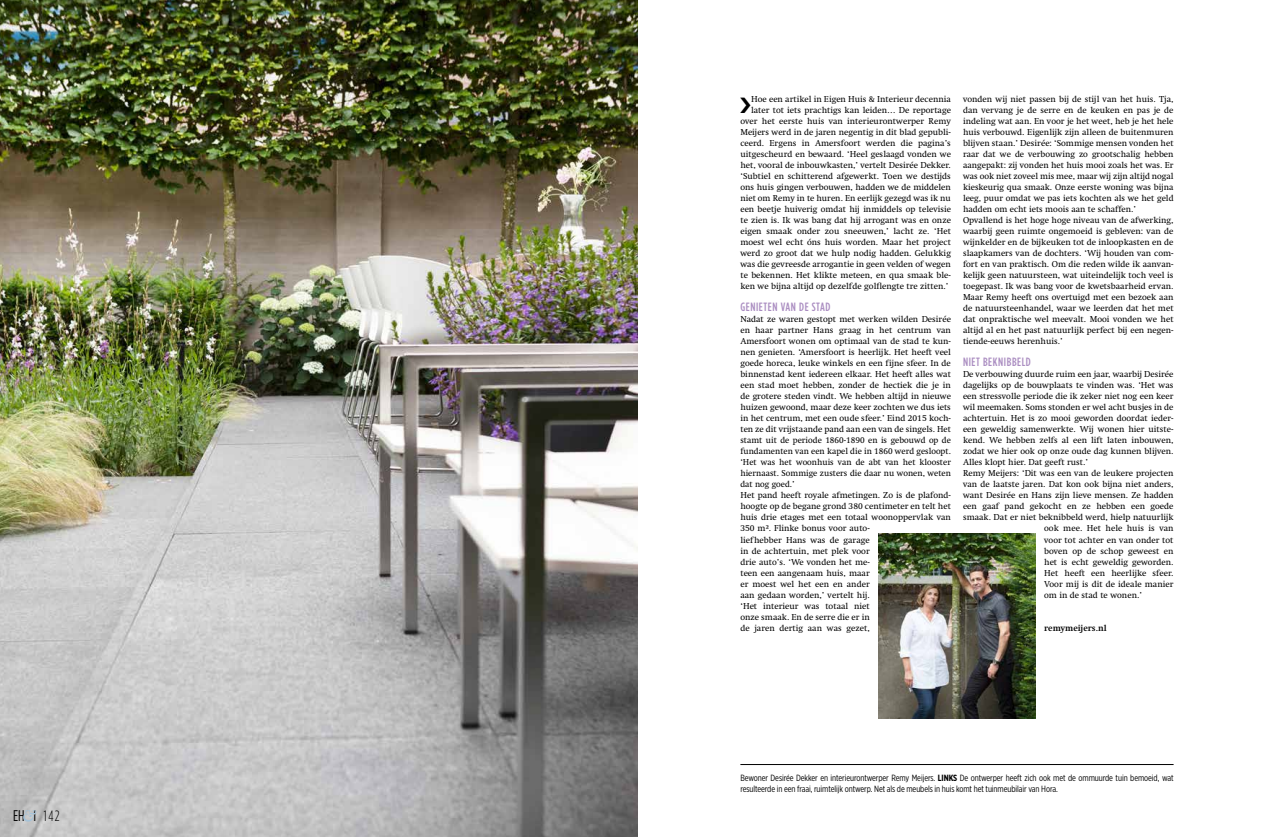
<style>
.page{position:relative;width:1276px;height:837px;background:#fff}
.page>*{position:absolute;margin:0;border:0;box-sizing:border-box;transform-origin:0 0}
.t1{font:15.4px "Gotham Condensed";color:#000}
.t2{font:500 12px "Gotham Condensed";letter-spacing:.05em;color:#aa8dc1}
.t3{font:9px/11px "Gotham X Narrow";letter-spacing:-.01em;color:#000}
.t4{font:8.8px/11px "Swift LT Pro";color:#000}
.t5{font:700 8.8px "Swift LT Pro";color:#000}
.s1{font-weight:300;font-size:14.9px}
.s2{font-weight:700}
</style>
<div class="page">
<img style="left:0;top:0;width:638px;height:836px">
<hr style="left:740px;top:764px;width:433px;height:1px;background:#000">
<svg style="left:23px;top:810px;width:13px;height:11px"></svg>
<img style="left:878px;top:533px;width:157px;height:185px">
<h1 class="t1" style="left:13px;top:806px;width:48px">EH I <span class="s1">142</span></h1>
<p class="t4" style="left:740px;top:94px;width:212px;text-align:right">Hoe een artikel in Eigen Huis &amp; Interieur decennia later tot iets prachtigs kan leiden… De reportage over het eerste huis van interieurontwerper Remy Meijers werd in de jaren negentig in dit blad gepubli&shy;ceerd. Ergens in Amersfoort werden die pagina’s uitgescheurd en bewaard. ‘Heel geslaagd vonden we het, vooral de inbouwkasten,’ vertelt Desirée Dekker. ‘Subtiel en schitterend afgewerkt. Toen we destijds ons huis gingen verbouwen, hadden we de middelen niet om Remy in te huren. En eerlijk gezegd was ik nu een beetje huiverig omdat hij inmiddels op televisie te zien is. Ik was bang dat hij arrogant was en onze eigen smaak onder zou sneeuwen,’ lacht ze. ‘Het moest wel echt óns huis worden. Maar het project werd zo groot dat we hulp nodig hadden. Gelukkig was die gevreesde arrogantie in geen velden of wegen te bekennen. Het klikte meteen, en qua smaak ble&shy;ken we bijna altijd op dezelfde golflengte tre zitten.’</p>
<h2 class="t2" style="left:740px;top:300px;width:92px">GENIETEN VAN DE STAD</h2>
<p class="t4" style="left:740px;top:314px;width:212px">Nadat ze waren gestopt met werken wilden Desirée en haar partner Hans graag in het centrum van Amersfoort wonen om optimaal van de stad te kun&shy;nen genieten. ‘Amersfoort is heerlijk. Het heeft veel goede horeca, leuke winkels en een fijne sfeer. In de binnenstad kent iedereen elkaar. Het heeft alles wat een stad moet hebben, zonder de hectiek die je in de grotere steden vindt. We hebben altijd in nieuwe huizen gewoond, maar deze keer zochten we dus iets in het centrum, met een oude sfeer.’ Eind 2015 koch&shy;ten ze dit vrijstaande pand aan een van de singels. Het stamt uit de periode 1860-1890 en is gebouwd op de fundamenten van een kapel die in 1860 werd gesloopt. ‘Het was het woonhuis van de abt van het klooster hiernaast. Sommige zusters die daar nu wonen, weten dat nog goed.’<br>Het pand heeft royale afmetingen. Zo is de plafond&shy;hoogte op de begane grond 380 centimeter en telt het huis drie etages met een totaal woonoppervlak van 350 m². Flinke bonus voor auto-<br>liefhebber Hans was de garage<br>in de achtertuin, met plek voor<br>drie auto’s. ‘We vonden het me-<br>teen een aangenaam huis, maar<br>er moest wel het een en ander<br>aan gedaan worden,’ vertelt hij.<br>‘Het interieur was totaal niet<br>onze smaak. En de serre die er in<br>de jaren dertig aan was gezet,</p>
<p class="t4" style="left:963px;top:94px;width:212px">vonden wij niet passen bij de stijl van het huis. Tja, dan vervang je de serre en de keuken en pas je de indeling wat aan. En voor je het weet, heb je het hele huis verbouwd. Eigenlijk zijn alleen de buitenmuren blijven staan.’ Desirée: ‘Sommige mensen vonden het raar dat we de verbouwing zo grootschalig hebben aangepakt: zij vonden het huis mooi zoals het was. Er was ook niet zoveel mis mee, maar wij zijn altijd nogal kieskeurig qua smaak. Onze eerste woning was bijna leeg, puur omdat we pas iets kochten als we het geld hadden om echt iets moois aan te schaffen.’ Opvallend is het hoge hoge niveau van de afwerking, waarbij geen ruimte ongemoeid is gebleven: van de wijnkelder en de bijkeuken tot de inloopkasten en de slaapkamers van de dochters. ‘Wij houden van com&shy;fort en van praktisch. Om die reden wilde ik aanvan&shy;kelijk geen natuursteen, wat uiteindelijk toch veel is toegepast. Ik was bang voor de kwetsbaarheid ervan.<br>Maar Remy heeft ons overtuigd met een bezoek aan de natuursteenhandel, waar we leerden dat het met dat onpraktische wel meevalt. Mooi vonden we het altijd al en het past natuurlijk perfect bij een negen&shy;tiende-eeuws herenhuis.’</p>
<h2 class="t2" style="left:963px;top:355px;width:69px">NIET BEKNIBBELD</h2>
<p class="t4" style="left:963px;top:369px;width:212px">De verbouwing duurde ruim een jaar, waarbij Desirée</p>
<p class="t4" style="left:963px;top:380px;width:212px">dagelijks op de bouwplaats te vinden was. ‘Het was</p>
<p class="t4" style="left:963px;top:391px;width:212px">een stressvolle periode die ik zeker niet nog een keer</p>
<p class="t4" style="left:963px;top:402px;width:212px">wil meemaken. Soms stonden er wel acht busjes in de</p>
<p class="t4" style="left:963px;top:413px;width:212px">achtertuin. Het is zo mooi geworden doordat ieder-</p>
<p class="t4" style="left:963px;top:424px;width:212px">een geweldig samenwerkte. Wij wonen hier uitste-</p>
<p class="t4" style="left:963px;top:435px;width:212px">kend. We hebben zelfs al een lift laten inbouwen,</p>
<p class="t4" style="left:963px;top:446px;width:212px">zodat we hier ook op onze oude dag kunnen blijven.</p>
<p class="t4" style="left:963px;top:457px;width:127px">Alles klopt hier. Dat geeft rust.’</p>
<p class="t4" style="left:963px;top:468px;width:212px">Remy Meijers: ‘Dit was een van de leukere projecten</p>
<p class="t4" style="left:963px;top:479px;width:212px">van de laatste jaren. Dat kon ook bijna niet anders,</p>
<p class="t4" style="left:963px;top:490px;width:212px">want Desirée en Hans zijn lieve mensen. Ze hadden</p>
<p class="t4" style="left:963px;top:501px;width:212px">een gaaf pand gekocht en ze hebben een goede</p>
<p class="t4" style="left:963px;top:512px;width:212px">smaak. Dat er niet beknibbeld werd, hielp natuurlijk</p>
<p class="t4" style="left:1044px;top:523px;width:131px">ook mee. Het hele huis is van</p>
<p class="t4" style="left:1044px;top:534px;width:131px">voor tot achter en van onder tot</p>
<p class="t4" style="left:1044px;top:545px;width:131px">boven op de schop geweest en</p>
<p class="t4" style="left:1044px;top:556px;width:131px">het is echt geweldig geworden.</p>
<p class="t4" style="left:1044px;top:567px;width:131px">Het heeft een heerlijke sfeer.</p>
<p class="t4" style="left:1044px;top:578px;width:131px">Voor mij is dit de ideale manier</p>
<p class="t4" style="left:1044px;top:589px;width:99px">om in de stad te wonen.’</p>
<p class="t5" style="left:1044px;top:622px;width:64px">remymeijers.nl</p>
<p class="t3" style="left:740px;top:772px;width:435px">Bewoner Desirée Dekker en interieurontwerper Remy Meijers. <span class="s2">LINKS</span> De ontwerper heeft zich ook met de ommuurde tuin bemoeid, wat resulteerde in een fraai, ruimtelijk ontwerp. Net als de meubels in huis komt het tuinmeubilair van Hora.</p>
</div>
